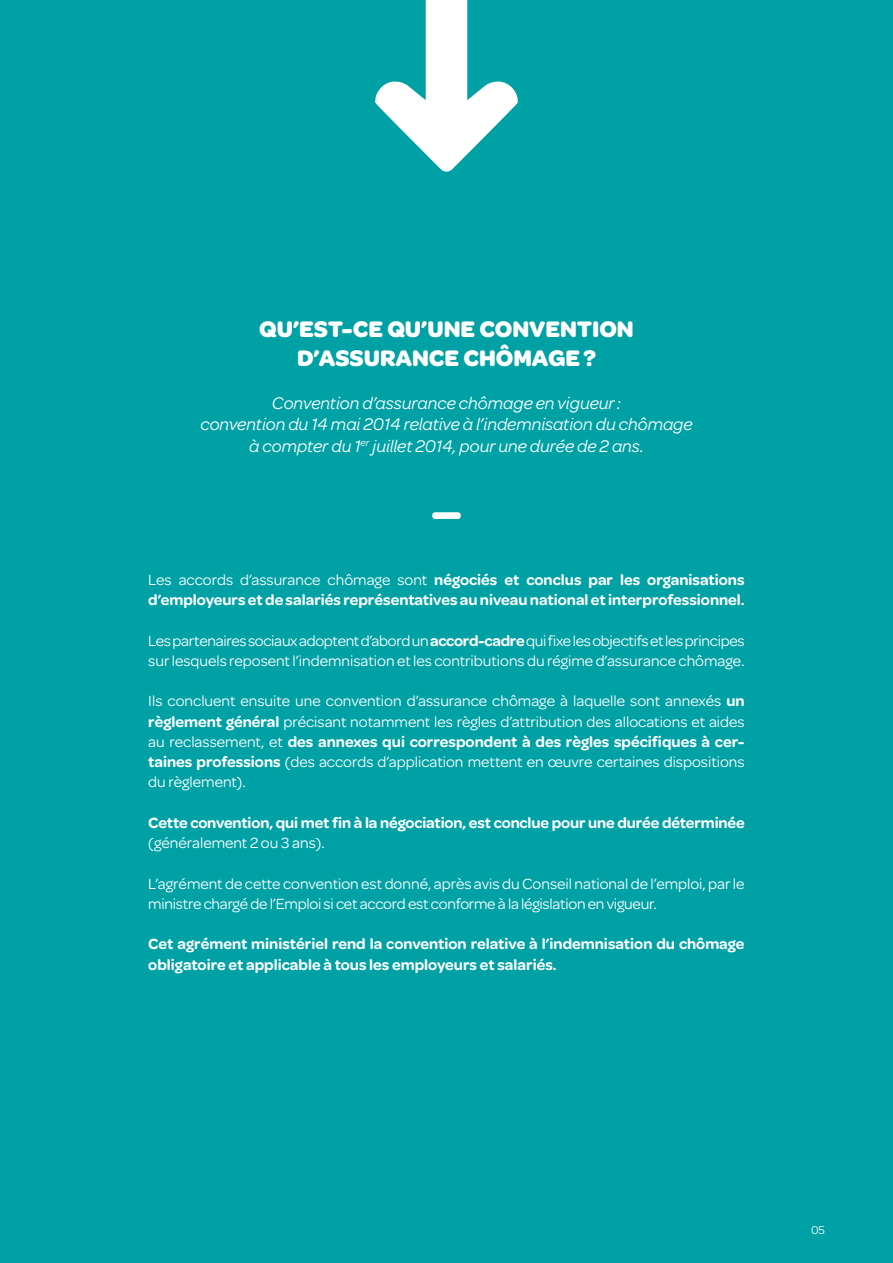
<style>
.page{position:relative;width:893px;height:1263px;background:#00a1a5}
.page>*{position:absolute;margin:0;border:0;box-sizing:border-box;transform-origin:0 0}
.t1{font:700 42px "Omnes";color:#fff}
.t2{font:700 24px/28.8px "Omnes";color:#fff;text-align:center}
.t3{font:italic 18px/21.6px "Omnes";color:#fff;text-align:center}
.t4{font:15.75px/20.2px "Omnes";color:#fff}
.t5{font:600 15.75px/20.2px "Omnes";color:#fff}
.t6{font:12px "Omnes";color:#fff}
.s1{font-weight:400}
.s2{font-weight:600}
</style>
<div class="page">
<svg style="left:375px;top:0;width:143px;height:172px"></svg>
<h2 class="t2" style="left:259px;top:313px;width:376px">QU’EST-CE QU’UNE CONVENTION<br>D’ASSURANCE CHÔMAGE?</h2>
<p class="t3" style="left:200px;top:391px;width:494px">Convention d’assurance chômage en vigueur:<br>convention du 14 mai 2014 relative à l’indemnisation du chômage à compter du 1<sup>er</sup> juillet 2014, pour une durée de 2 ans.</p>
<h1 class="t1" style="left:431px;top:481px;width:32px">—</h1>
<p class="t5" style="left:148px;top:569px;width:598px"><span class="s1">Les accords d’assurance chômage sont</span> négociés et conclus par les organisations d’employeurs et de salariés représentatives au niveau national et interprofessionnel.</p>
<p class="t4" style="left:148px;top:629px;width:598px">Les partenaires sociaux adoptent d’abord un <span class="s2">accord-cadre</span> qui fixe les objectifs et les principes sur lesquels reposent l’indemnisation et les contributions du régime d’assurance chômage.</p>
<p class="t4" style="left:148px;top:690px;width:598px;text-align:justify">Ils concluent ensuite une convention d’assurance chômage à laquelle sont annexés <span class="s2">un règlement général</span> précisant notamment les règles d’attribution des allocations et aides au reclassement, et <span class="s2">des annexes qui correspondent à des règles spécifiques à cer&shy;taines professions</span> (des accords d’application mettent en œuvre certaines dispositions du règlement).</p>
<p class="t5" style="left:148px;top:812px;width:598px">Cette convention, qui met fin à la négociation, est conclue pour une durée déterminée</p>
<p class="t4" style="left:148px;top:832px;width:178px">(généralement 2 ou 3 ans).</p>
<p class="t4" style="left:148px;top:872px;width:598px">L’agrément de cette convention est donné, après avis du Conseil national de l’emploi, par le ministre chargé de l’Emploi si cet accord est conforme à la législation en vigueur.</p>
<p class="t5" style="left:148px;top:933px;width:598px">Cet agrément ministériel rend la convention relative à l’indemnisation du chômage obligatoire et applicable à tous les employeurs et salariés.</p>
<p class="t6" style="left:811px;top:1222px;width:15px">05</p>
</div>
